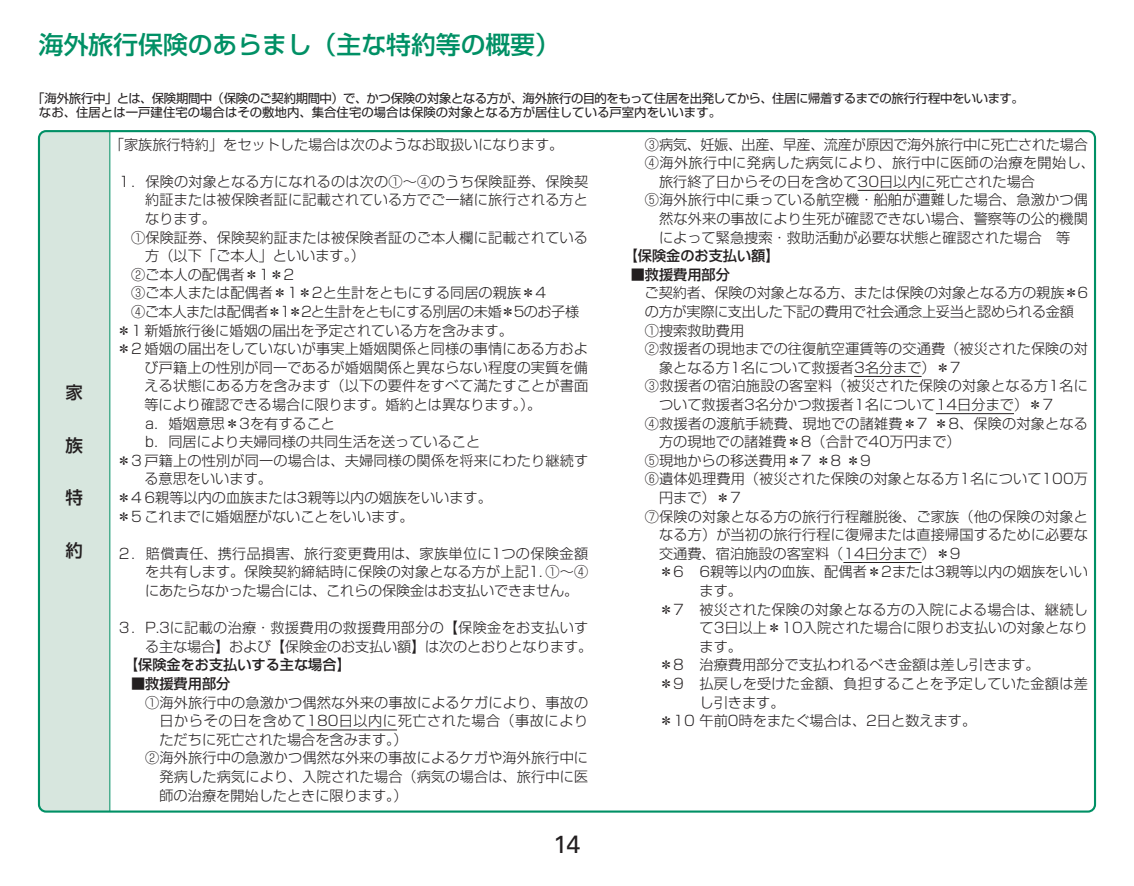
<style>
.page{position:relative;width:1134px;height:886px;background:#fff}
.page>*{position:absolute;margin:0;border:0;box-sizing:border-box;transform-origin:0 0}
.t1{font:500 24.75px "Shin Go Pr 6 N";color:#009065}
.t2{font:24.75px "Univers LT Std";color:#231f20}
.t3{font:500 17.5px "Shin Go Pr 6 N";color:#231f20}
.t4{font:300 14.25px/18.5px "Shin Go Pr 6 N";letter-spacing:.005em;color:#231f20;text-align:justify}
.t5{font:300 14.25px "Shin Go Pr 6 N";letter-spacing:-.02em;color:#231f20}
.t6{font:500 14.25px "Shin Go Pr 6 N";color:#231f20}
.t7{font:300 14.25px "Shin Go Pr 6 N";letter-spacing:-.035em;color:#231f20}
.t8{font:300 14.25px "Shin Go Pr 6 N";letter-spacing:.025em;color:#231f20}
.t9{font:300 14.25px "Shin Go Pr 6 N";letter-spacing:.04em;color:#231f20}
.t10{font:12.5px/14.2px "Shin Go Pr 6 N";letter-spacing:-.015em;color:#231f20}
</style>
<div class="page">
<div style="left:39px;top:131px;width:71px;height:680px;background:#d7e6de"></div>
<hr style="left:109px;top:131px;width:1px;height:680px;background:#009065">
<hr style="left:306px;top:729px;width:91px;height:1px;background:#231f20">
<hr style="left:857px;top:190px;width:79px;height:1px;background:#231f20">
<hr style="left:854px;top:376px;width:68px;height:1px;background:#231f20">
<hr style="left:936px;top:413px;width:78px;height:1px;background:#231f20">
<hr style="left:843px;top:562px;width:79px;height:1px;background:#231f20">
<h1 class="t1" style="left:39px;top:24px;width:522px">海外旅行保険のあらまし（主な特約等の概要）</h1>
<p class="t10" style="left:39px;top:90px;width:986px;text-indent:-7px">「海外旅行中」とは、保険期間中（保険のご契約期間中）で、かつ保険の対象となる方が、海外旅行の目的をもって住居を出発してから、住居に帰着するまでの旅行行程中をいいます。なお、住居とは一戸建住宅の場合はその敷地内、集合住宅の場合は保険の対象となる方が居住している戸室内をいいます。</p>
<p class="t3" style="left:66px;top:378px;width:18px">家</p>
<p class="t3" style="left:66px;top:431px;width:19px">族</p>
<p class="t3" style="left:66px;top:483px;width:18px">特</p>
<p class="t3" style="left:66px;top:536px;width:18px">約</p>
<p class="t4" style="left:110px;top:134px;width:455px">「家族旅行特約」をセットした場合は次のようなお取扱いになります。</p>
<p class="t4" style="left:119px;top:171px;width:471px">1．保険の対象となる方になれるのは次の①～④のうち保険証券、保険契</p>
<p class="t4" style="left:145px;top:189px;width:444px">約証または被保険者証に記載されている方でご一緒に旅行される方と</p>
<p class="t4" style="left:145px;top:208px;width:72px">なります。</p>
<p class="t4" style="left:131px;top:227px;width:458px">①保険証券、保険契約証または被保険者証のご本人欄に記載されている</p>
<p class="t4" style="left:145px;top:245px;width:221px">方（以下「ご本人」といいます。）</p>
<p class="t4" style="left:131px;top:264px;width:165px">②ご本人の配偶者＊1＊2</p>
<p class="t4" style="left:131px;top:282px;width:416px">③ご本人または配偶者＊1＊2と生計をともにする同居の親族＊4</p>
<p class="t7" style="left:131px;top:300px;width:450px">④ご本人または配偶者＊1＊2と生計をともにする別居の未婚＊5のお子様</p>
<p class="t4" style="left:117px;top:320px;width:398px">＊1 新婚旅行後に婚姻の届出を予定されている方を含みます。</p>
<p class="t4" style="left:117px;top:338px;width:473px">＊2 婚姻の届出をしていないが事実上婚姻関係と同様の事情にある方およ</p>
<p class="t4" style="left:144px;top:357px;width:445px">び戸籍上の性別が同一であるが婚姻関係と異ならない程度の実質を備</p>
<p class="t4" style="left:144px;top:375px;width:445px">える状態にある方を含みます（以下の要件をすべて満たすことが書面</p>
<p class="t4" style="left:144px;top:394px;width:398px">等により確認できる場合に限ります。婚約とは異なります。）。</p>
<p class="t4" style="left:145px;top:413px;width:191px">a．婚姻意思＊3を有すること</p>
<p class="t4" style="left:145px;top:431px;width:336px">b．同居により夫婦同様の共同生活を送っていること</p>
<p class="t4" style="left:117px;top:450px;width:473px">＊3 戸籍上の性別が同一の場合は、夫婦同様の関係を将来にわたり継続す</p>
<p class="t4" style="left:144px;top:468px;width:129px">る意思をいいます。</p>
<p class="t4" style="left:117px;top:487px;width:376px">＊4 6親等以内の血族または3親等以内の姻族をいいます。</p>
<p class="t4" style="left:117px;top:506px;width:298px">＊5 これまでに婚姻歴がないことをいいます。</p>
<p class="t4" style="left:145px;top:543px;width:445px;text-indent:-26px">2．賠償責任、携行品損害、旅行変更費用は、家族単位に1つの保険金額を共有します。保険契約締結時に保険の対象となる方が上記1．①～④にあたらなかった場合には、これらの保険金はお支払いできません。</p>
<p class="t4" style="left:119px;top:617px;width:475px;text-align:right">3．P.3に記載の治療・救援費用の救援費用部分の【保険金をお支払いする主な場合】および【保険金のお支払い額】は次のとおりとなります。</p>
<p class="t6" style="left:124px;top:653px;width:228px">【保険金をお支払いする主な場合】</p>
<p class="t6" style="left:131px;top:672px;width:101px">■救援費用部分</p>
<p class="t4" style="left:145px;top:692px;width:445px">①海外旅行中の急激かつ偶然な外来の事故によるケガにより、事故の</p>
<p class="t9" style="left:159px;top:709px;width:430px">日からその日を含めて180日以内に死亡された場合（事故により</p>
<p class="t4" style="left:159px;top:729px;width:250px">ただちに死亡された場合を含みます。）</p>
<p class="t4" style="left:145px;top:747px;width:444px">②海外旅行中の急激かつ偶然な外来の事故によるケガや海外旅行中に</p>
<p class="t4" style="left:159px;top:766px;width:430px">発病した病気により、入院された場合（病気の場合は、旅行中に医</p>
<p class="t4" style="left:159px;top:785px;width:250px">師の治療を開始したときに限ります。）</p>
<h1 class="t2" style="left:554px;top:830px;width:28px">14</h1>
<p class="t5" style="left:645px;top:132px;width:444px">③病気、妊娠、出産、早産、流産が原因で海外旅行中に死亡された場合</p>
<p class="t8" style="left:645px;top:151px;width:452px">④海外旅行中に発病した病気により、旅行中に医師の治療を開始し、</p>
<p class="t4" style="left:659px;top:171px;width:377px">旅行終了日からその日を含めて30日以内に死亡された場合</p>
<p class="t4" style="left:645px;top:189px;width:444px">⑤海外旅行中に乗っている航空機・船舶が遭難した場合、急激かつ偶</p>
<p class="t4" style="left:659px;top:208px;width:430px">然な外来の事故により生死が確認できない場合、警察等の公的機関</p>
<p class="t4" style="left:659px;top:227px;width:413px">によって緊急捜索・救助活動が必要な状態と確認された場合　等</p>
<p class="t6" style="left:624px;top:244px;width:157px">【保険金のお支払い額】</p>
<p class="t6" style="left:631px;top:263px;width:101px">■救援費用部分</p>
<p class="t4" style="left:645px;top:282px;width:445px">ご契約者、保険の対象となる方、または保険の対象となる方の親族＊6</p>
<p class="t5" style="left:645px;top:300px;width:431px">の方が実際に支出した下記の費用で社会通念上妥当と認められる金額</p>
<p class="t4" style="left:645px;top:320px;width:101px">①捜索救助費用</p>
<p class="t4" style="left:645px;top:338px;width:445px">②救援者の現地までの往復航空運賃等の交通費（被災された保険の対</p>
<p class="t4" style="left:659px;top:357px;width:303px">象となる方1名について救援者3名分まで）＊7</p>
<p class="t4" style="left:645px;top:375px;width:444px">③救援者の宿泊施設の客室料（被災された保険の対象となる方1名に</p>
<p class="t4" style="left:659px;top:394px;width:395px">ついて救援者3名分かつ救援者1名について14日分まで）＊7</p>
<p class="t4" style="left:645px;top:413px;width:444px">④救援者の渡航手続費、現地での諸雑費＊7 ＊8、保険の対象となる</p>
<p class="t4" style="left:659px;top:431px;width:303px">方の現地での諸雑費＊8（合計で40万円まで）</p>
<p class="t4" style="left:645px;top:450px;width:227px">⑤現地からの移送費用＊7 ＊8 ＊9</p>
<p class="t4" style="left:645px;top:468px;width:444px">⑥遺体処理費用（被災された保険の対象となる方1名について100万</p>
<p class="t4" style="left:659px;top:487px;width:83px">円まで）＊7</p>
<p class="t4" style="left:645px;top:506px;width:444px">⑦保険の対象となる方の旅行行程離脱後、ご家族（他の保険の対象と</p>
<p class="t4" style="left:659px;top:524px;width:430px">なる方）が当初の旅行行程に復帰または直接帰国するために必要な</p>
<p class="t4" style="left:659px;top:543px;width:303px">交通費、宿泊施設の客室料（14日分まで）＊9</p>
<p class="t4" style="left:659px;top:561px;width:430px">＊6 6親等以内の血族、配偶者＊2または3親等以内の姻族をいい</p>
<p class="t4" style="left:699px;top:580px;width:44px">ます。</p>
<p class="t4" style="left:659px;top:599px;width:430px">＊7 被災された保険の対象となる方の入院による場合は、継続し</p>
<p class="t4" style="left:699px;top:617px;width:390px">て3日以上＊10入院された場合に限りお支払いの対象となり</p>
<p class="t4" style="left:699px;top:636px;width:44px">ます。</p>
<p class="t4" style="left:659px;top:654px;width:382px">＊8 治療費用部分で支払われるべき金額は差し引きます。</p>
<p class="t4" style="left:659px;top:673px;width:430px">＊9 払戻しを受けた金額、負担することを予定していた金額は差</p>
<p class="t4" style="left:699px;top:692px;width:87px">し引きます。</p>
<p class="t4" style="left:659px;top:710px;width:319px">＊10 午前0時をまたぐ場合は、2日と数えます。</p>
</div>
